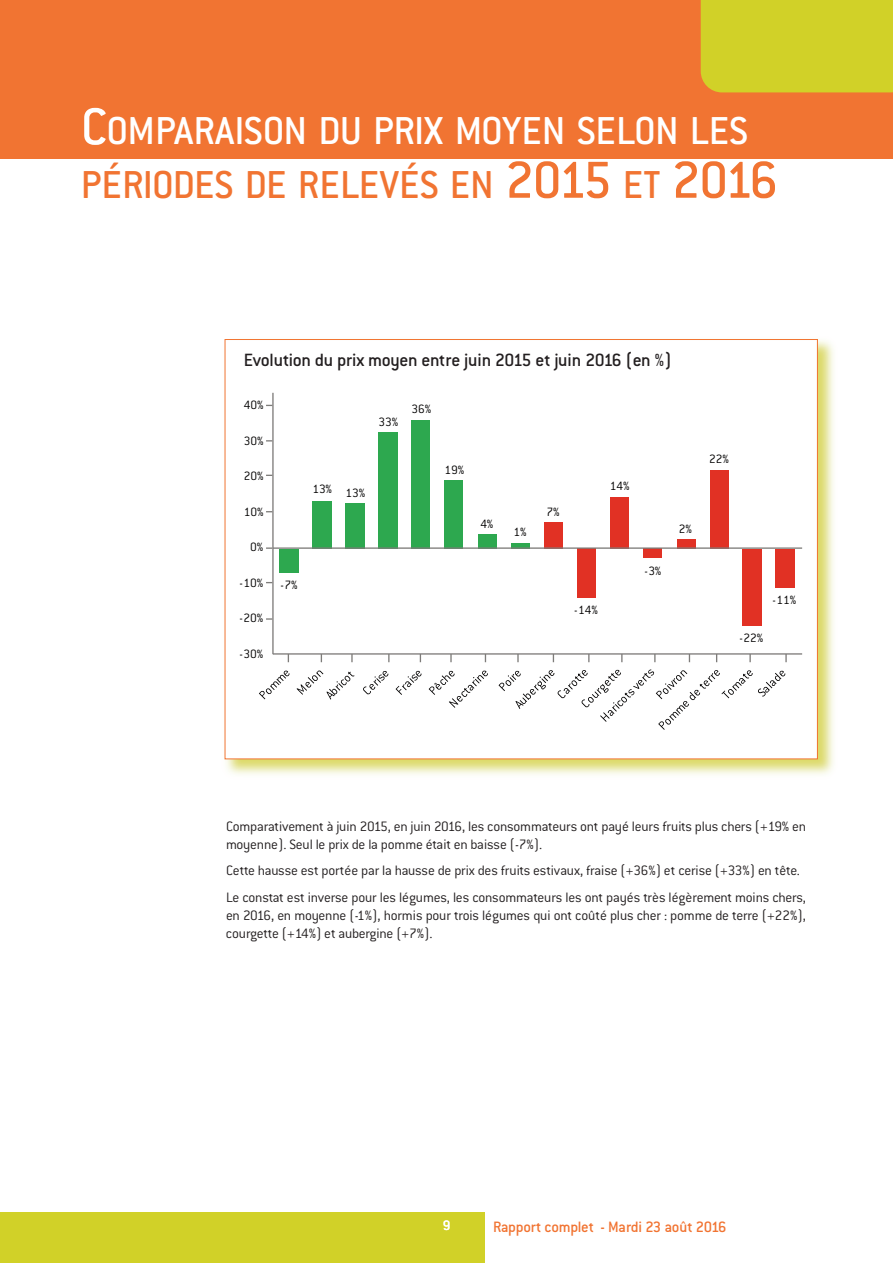
<style>
.page{position:relative;width:893px;height:1263px;background:#fff}
.page>*{position:absolute;margin:0;border:0;box-sizing:border-box;transform-origin:0 0}
.t1{font:500 42.75px/53.4px "Conduit ITC";color:#fff}
.t2{font:500 19.5px "Conduit ITC";letter-spacing:-.015em;color:#231f20}
.t3{font:500 16.5px "Conduit ITC";letter-spacing:-.015em;color:#f17432}
.t4{font:300 15px/18px "Conduit ITC";letter-spacing:-.015em;color:#231f20}
.t5{font:500 15px "Conduit ITC";color:#fff}
.t6{font:300 13.2px "Conduit ITC";letter-spacing:-.01em;color:#030202}
.s1{font-size:57px}
.s2{color:#f17432}
.s3{font-size:57px;color:#f17432}
</style>
<div class="page">
<div style="left:0;top:1212px;width:485px;height:51px;background:#d1d128"></div>
<div style="left:0;top:0;width:893px;height:159px;background:#f17432"></div>
<div style="left:701px;top:0;width:192px;height:92px;background:#d1d128"></div>
<img style="left:224px;top:339px;width:610px;height:436px">
<div style="left:225px;top:340px;width:592px;height:418px;background:#fff"></div>
<div style="left:279px;top:549px;width:20px;height:24px;background:#2da84f"></div>
<div style="left:312px;top:501px;width:20px;height:48px;background:#2da84f"></div>
<div style="left:345px;top:504px;width:20px;height:45px;background:#2da84f"></div>
<div style="left:378px;top:432px;width:20px;height:117px;background:#2da84f"></div>
<div style="left:412px;top:420px;width:18px;height:129px;background:#2da84f"></div>
<div style="left:445px;top:480px;width:18px;height:69px;background:#2da84f"></div>
<div style="left:478px;top:534px;width:18px;height:15px;background:#2da84f"></div>
<div style="left:511px;top:543px;width:19px;height:6px;background:#2da84f"></div>
<div style="left:544px;top:522px;width:19px;height:27px;background:#e13124"></div>
<div style="left:577px;top:549px;width:19px;height:49px;background:#e13124"></div>
<div style="left:610px;top:497px;width:19px;height:52px;background:#e13124"></div>
<div style="left:644px;top:549px;width:18px;height:9px;background:#e13124"></div>
<div style="left:677px;top:539px;width:18px;height:10px;background:#e13124"></div>
<div style="left:710px;top:470px;width:18px;height:79px;background:#e13124"></div>
<div style="left:742px;top:549px;width:20px;height:77px;background:#e13124"></div>
<div style="left:775px;top:549px;width:20px;height:38px;background:#e13124"></div>
<hr style="left:272px;top:393px;width:2px;height:261px;background:#7e7c7a">
<hr style="left:273px;top:547px;width:529px;height:2px;background:#7e7c7a">
<hr style="left:273px;top:653px;width:529px;height:2px;background:#7e7c7a">
<svg style="left:259px;top:670px;width:31px;height:29px"></svg>
<svg style="left:297px;top:670px;width:58px;height:30px"></svg>
<svg style="left:363px;top:671px;width:26px;height:24px"></svg>
<svg style="left:396px;top:671px;width:26px;height:24px"></svg>
<svg style="left:429px;top:670px;width:59px;height:38px"></svg>
<svg style="left:499px;top:669px;width:286px;height:61px"></svg>
<svg style="left:266px;top:618px;width:6px;height:2px"></svg>
<svg style="left:266px;top:547px;width:6px;height:2px"></svg>
<svg style="left:351px;top:654px;width:2px;height:8px"></svg>
<svg style="left:388px;top:654px;width:2px;height:8px"></svg>
<svg style="left:450px;top:654px;width:2px;height:8px"></svg>
<svg style="left:517px;top:654px;width:2px;height:8px"></svg>
<svg style="left:654px;top:654px;width:2px;height:8px"></svg>
<svg style="left:749px;top:654px;width:2px;height:8px"></svg>
<svg style="left:785px;top:654px;width:2px;height:8px"></svg>
<h1 class="t1" style="left:81px;top:109px;width:699px"><span class="s1">C</span>OMPARAISON DU PRIX MOYEN SELON LES<br><span class="s2">PÉRIODES DE RELEVÉS EN</span> <span class="s3">2015</span> <span class="s2">ET</span> <span class="s3">2016</span></h1>
<h2 class="t2" style="left:244px;top:354px;width:429px">Evolution du prix moyen entre juin 2015 et juin 2016 (en %)</h2>
<p class="t6" style="left:244px;top:401px;width:21px">40%</p>
<p class="t6" style="left:244px;top:436px;width:21px">30%</p>
<p class="t6" style="left:244px;top:472px;width:21px">20%</p>
<p class="t6" style="left:244px;top:507px;width:21px">10%</p>
<p class="t6" style="left:250px;top:543px;width:15px">0%</p>
<p class="t6" style="left:240px;top:578px;width:25px">-10%</p>
<p class="t6" style="left:240px;top:614px;width:25px">-20%</p>
<p class="t6" style="left:240px;top:650px;width:25px">-30%</p>
<p class="t6" style="left:378px;top:418px;width:21px">33%</p>
<p class="t6" style="left:412px;top:405px;width:21px">36%</p>
<p class="t6" style="left:312px;top:487px;width:54px">13% 13%</p>
<p class="t6" style="left:445px;top:465px;width:21px">19%</p>
<p class="t6" style="left:480px;top:519px;width:15px">4%</p>
<p class="t6" style="left:281px;top:581px;width:19px">-7%</p>
<p class="t6" style="left:513px;top:528px;width:15px">1%</p>
<p class="t6" style="left:546px;top:507px;width:15px">7%</p>
<p class="t6" style="left:610px;top:482px;width:21px">14%</p>
<p class="t6" style="left:574px;top:606px;width:25px">-14%</p>
<p class="t6" style="left:644px;top:566px;width:19px">-3%</p>
<p class="t6" style="left:709px;top:454px;width:21px">22%</p>
<p class="t6" style="left:679px;top:525px;width:15px">2%</p>
<p class="t6" style="left:773px;top:596px;width:25px">-11%</p>
<p class="t6" style="left:740px;top:633px;width:25px">-22%</p>
<p class="t4" style="left:226px;top:819px;width:581px">Comparativement à juin 2015, en juin 2016, les consommateurs ont payé leurs fruits plus chers (+19% en moyenne). Seul le prix de la pomme était en baisse (-7%).</p>
<p class="t4" style="left:226px;top:859px;width:582px;line-height:26.5px">Cette hausse est portée par la hausse de prix des fruits estivaux, fraise (+36%) et cerise (+33%) en tête.<br>Le constat est inverse pour les légumes, les consommateurs les ont payés très légèrement moins chers,</p>
<p class="t4" style="left:226px;top:908px;width:582px">en 2016, en moyenne (-1%), hormis pour trois légumes qui ont coûté plus cher : pomme de terre (+22%), courgette (+14%) et aubergine (+7%).</p>
<p class="t5" style="left:443px;top:1220px;width:9px">9</p>
<p class="t3" style="left:493px;top:1221px;width:235px">Rapport complet - Mardi 23 août 2016</p>
</div>
